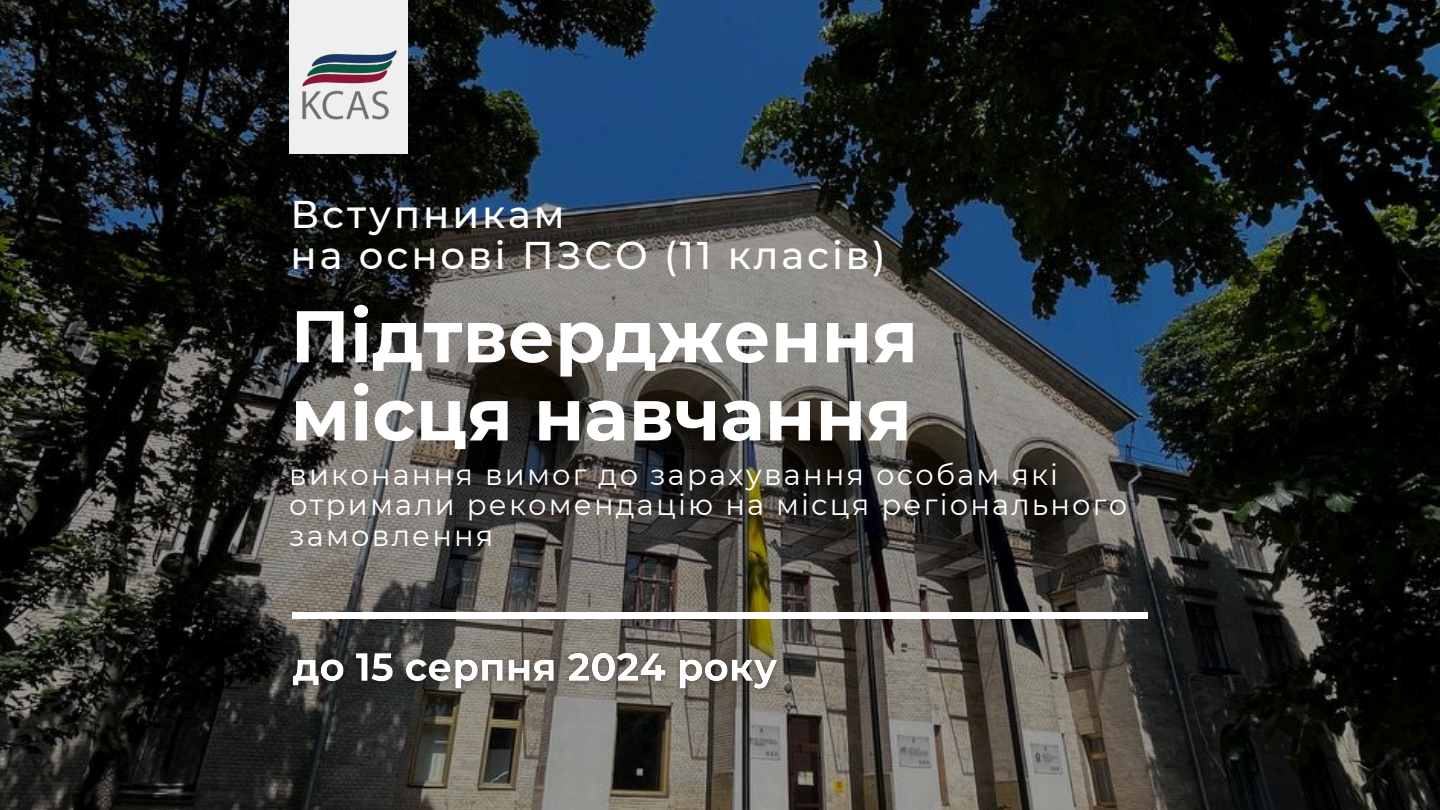
<style>
.page{position:relative;width:1440px;height:810px;background:#fff}
.page>*{position:absolute;margin:0;border:0;box-sizing:border-box;transform-origin:0 0}
.t1{font:700 73.1px/78.1px "Montserrat";color:#fff}
.t2{font:500 38.6px/41.1px "Montserrat";letter-spacing:.075em;color:#fff}
.t3{font:29px/30.8px "Montserrat";letter-spacing:.075em;color:#fff}
</style>
<div class="page">
<img style="left:0;top:0;width:1440px;height:810px">
<div style="left:292px;top:612px;width:856px;height:6px;background:#fff"></div>
<div style="left:289px;top:0;width:118px;height:154px;background:#efefef"></div>
<img style="left:302px;top:50px;width:95px;height:70px">
<img style="left:283px;top:645px;width:505px;height:55px">
<h2 class="t2" style="left:291px;top:193px;width:597px">Вступникам<br>на основі ПЗСО (11 класів)</h2>
<p class="t1" style="left:291px;top:297px;width:629px">Підтвердження місця навчання</p>
<h1 class="t3" style="left:289px;top:459px;width:840px">виконання вимог до зарахування особам які отримали рекомендацію на місця регіонального замовлення</h1>
</div>
